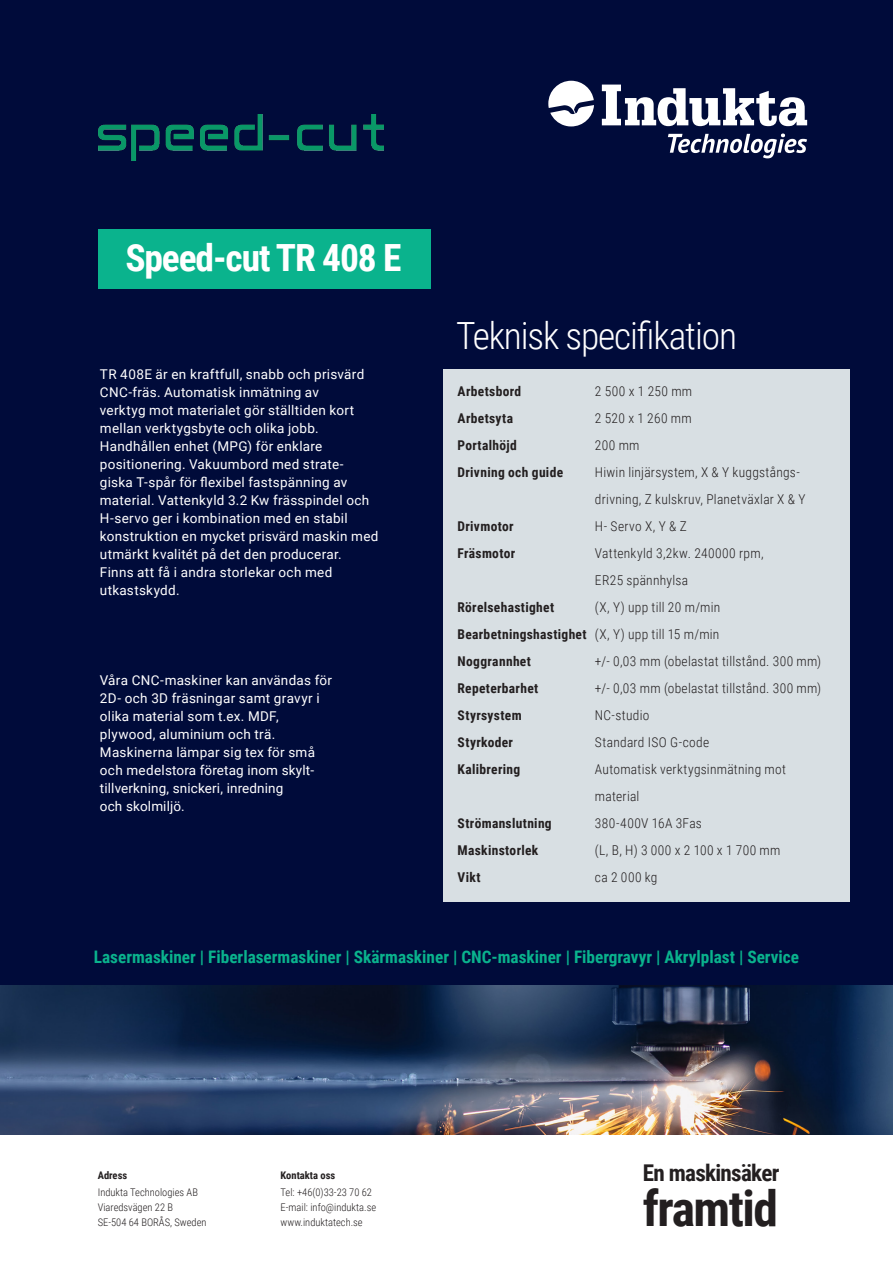
<style>
.page{position:relative;width:893px;height:1263px;background:#fff}
.page>*{position:absolute;margin:0;border:0;box-sizing:border-box;transform-origin:0 0}
.t1{font:700 49.5px "Roboto Condensed";letter-spacing:-.03em;color:#231f20}
.t2{font:300 37.5px "Roboto Condensed";letter-spacing:-.03em;color:#fff}
.t3{font:700 37.5px "Roboto Condensed";letter-spacing:-.03em;color:#fff}
.t4{font:700 23.1px "Roboto Condensed";letter-spacing:-.03em;color:#231f20}
.t5{font:700 17.25px "Roboto Condensed";color:#0ab38d}
.t6{font:13.5px/18px "Roboto";letter-spacing:.02em;color:#fff}
.t7{font:300 13.5px "Roboto Condensed";letter-spacing:.02em;color:#231f20}
.t8{font:700 13.5px "Roboto Condensed";letter-spacing:.025em;color:#231f20}
.t9{font:300 10.5px "Roboto Condensed";color:#231f20}
.t10{font:700 10.5px "Roboto Condensed";color:#231f20}
</style>
<div class="page">
<div style="left:0;top:0;width:893px;height:1016px;background:#000b3a"></div>
<div style="left:98px;top:230px;width:333px;height:59px;background:#0ab38d"></div>
<img style="left:0;top:985px;width:893px;height:149px">
<div style="left:443px;top:369px;width:407px;height:532px;background:#d8dfe3"></div>
<img style="left:99px;top:114px;width:284px;height:46px">
<svg style="left:602px;top:85px;width:205px;height:41px"></svg>
<svg style="left:548px;top:81px;width:46px;height:45px"></svg>
<svg style="left:668px;top:134px;width:139px;height:24px"></svg>
<p class="t3" style="left:125px;top:231px;width:278px">Speed-cut TR 408 E</p>
<p class="t6" style="left:100px;top:365px;width:266px">TR 408E är en kraftfull, snabb och prisvärd CNC-fräs. Automatisk inmätning av verktyg mot materialet gör ställtiden kort mellan verktygsbyte och olika jobb.</p>
<p class="t6" style="left:100px;top:437px;width:280px">Handhållen enhet (MPG) för enklare positionering. Vakuumbord med strate&shy;giska T-spår för flexibel fastspänning av material. Vattenkyld 3.2 Kw frässpindel och H-servo ger i kombination med en stabil konstruktion en mycket prisvärd maskin med utmärkt kvalitét på det den producerar.</p>
<p class="t6" style="left:100px;top:563px;width:234px">Finns att få i andra storlekar och med</p>
<p class="t6" style="left:100px;top:581px;width:81px">utkastskydd.</p>
<p class="t6" style="left:100px;top:671px;width:234px">Våra CNC-maskiner kan användas för</p>
<p class="t6" style="left:100px;top:689px;width:221px">2D- och 3D fräsningar samt gravyr i</p>
<p class="t6" style="left:100px;top:707px;width:180px">olika material som t.ex. MDF, plywood, aluminium och trä.</p>
<p class="t6" style="left:100px;top:743px;width:217px">Maskinerna lämpar sig tex för små</p>
<p class="t6" style="left:100px;top:761px;width:216px">och medelstora företag inom skylt-</p>
<p class="t6" style="left:100px;top:779px;width:185px">tillverkning, snickeri, inredning</p>
<p class="t6" style="left:100px;top:797px;width:86px">och skolmiljö.</p>
<p class="t2" style="left:456px;top:309px;width:283px">Teknisk specifikation</p>
<p class="t8" style="left:457px;top:382px;width:65px">Arbetsbord</p>
<p class="t8" style="left:457px;top:409px;width:57px">Arbetsyta</p>
<p class="t8" style="left:457px;top:436px;width:61px">Portalhöjd</p>
<p class="t8" style="left:457px;top:463px;width:107px">Drivning och guide</p>
<p class="t8" style="left:457px;top:517px;width:58px">Drivmotor</p>
<p class="t8" style="left:457px;top:544px;width:59px">Fräsmotor</p>
<p class="t8" style="left:457px;top:598px;width:98px">Rörelsehastighet</p>
<p class="t8" style="left:457px;top:625px;width:131px">Bearbetningshastighet</p>
<p class="t8" style="left:457px;top:652px;width:75px">Noggrannhet</p>
<p class="t8" style="left:457px;top:679px;width:82px">Repeterbarhet</p>
<p class="t8" style="left:457px;top:706px;width:66px">Styrsystem</p>
<p class="t8" style="left:457px;top:733px;width:57px">Styrkoder</p>
<p class="t8" style="left:457px;top:760px;width:64px">Kalibrering</p>
<p class="t8" style="left:457px;top:814px;width:96px">Strömanslutning</p>
<p class="t8" style="left:457px;top:841px;width:82px">Maskinstorlek</p>
<p class="t8" style="left:457px;top:868px;width:25px">Vikt</p>
<p class="t7" style="left:595px;top:382px;width:99px">2 500 x 1 250 mm</p>
<p class="t7" style="left:595px;top:409px;width:98px">2 520 x 1 260 mm</p>
<p class="t7" style="left:595px;top:436px;width:46px">200 mm</p>
<p class="t7" style="left:595px;top:463px;width:206px">Hiwin linjärsystem, X &amp; Y kuggstångs-</p>
<p class="t7" style="left:595px;top:490px;width:212px">drivning, Z kulskruv, Planetväxlar X &amp; Y</p>
<p class="t7" style="left:595px;top:517px;width:93px">H- Servo X, Y &amp; Z</p>
<p class="t7" style="left:595px;top:544px;width:170px">Vattenkyld 3,2kw. 240000 rpm,</p>
<p class="t7" style="left:595px;top:571px;width:95px">ER25 spännhylsa</p>
<p class="t7" style="left:595px;top:598px;width:127px">(X, Y) upp till 20 m/min</p>
<p class="t7" style="left:595px;top:625px;width:126px">(X, Y) upp till 15 m/min</p>
<p class="t7" style="left:595px;top:652px;width:228px">+/- 0,03 mm (obelastat tillstånd. 300 mm)</p>
<p class="t7" style="left:595px;top:679px;width:228px">+/- 0,03 mm (obelastat tillstånd. 300 mm)</p>
<p class="t7" style="left:595px;top:706px;width:56px">NC-studio</p>
<p class="t7" style="left:595px;top:733px;width:116px">Standard ISO G-code</p>
<p class="t7" style="left:595px;top:760px;width:193px">Automatisk verktygsinmätning mot</p>
<p class="t7" style="left:595px;top:787px;width:46px">material</p>
<p class="t7" style="left:595px;top:814px;width:108px">380-400V 16A 3Fas</p>
<p class="t7" style="left:595px;top:841px;width:187px">(L, B, H) 3 000 x 2 100 x 1 700 mm</p>
<p class="t7" style="left:595px;top:868px;width:64px">ca 2 000 kg</p>
<p class="t5" style="left:94px;top:945px;width:707px">Lasermaskiner | Fiberlasermaskiner | Skärmaskiner | CNC-maskiner | Fibergravyr | Akrylplast | Service</p>
<p class="t10" style="left:98px;top:1168px;width:31px">Adress</p>
<p class="t9" style="left:98px;top:1184px;width:102px">Indukta Technologies AB</p>
<p class="t9" style="left:98px;top:1199px;width:77px">Viaredsvägen 22 B</p>
<p class="t9" style="left:98px;top:1214px;width:110px">SE-504 64 BORÅS, Sweden</p>
<p class="t10" style="left:281px;top:1168px;width:56px">Kontakta oss</p>
<p class="t9" style="left:281px;top:1184px;width:93px">Tel: +46(0)33-23 70 62</p>
<p class="t9" style="left:281px;top:1199px;width:97px">E-mail: info@indukta.se</p>
<p class="t9" style="left:281px;top:1214px;width:84px">www.induktatech.se</p>
<p class="t4" style="left:643px;top:1157px;width:138px">En maskinsäker</p>
<p class="t1" style="left:643px;top:1173px;width:137px">framtid</p>
</div>
